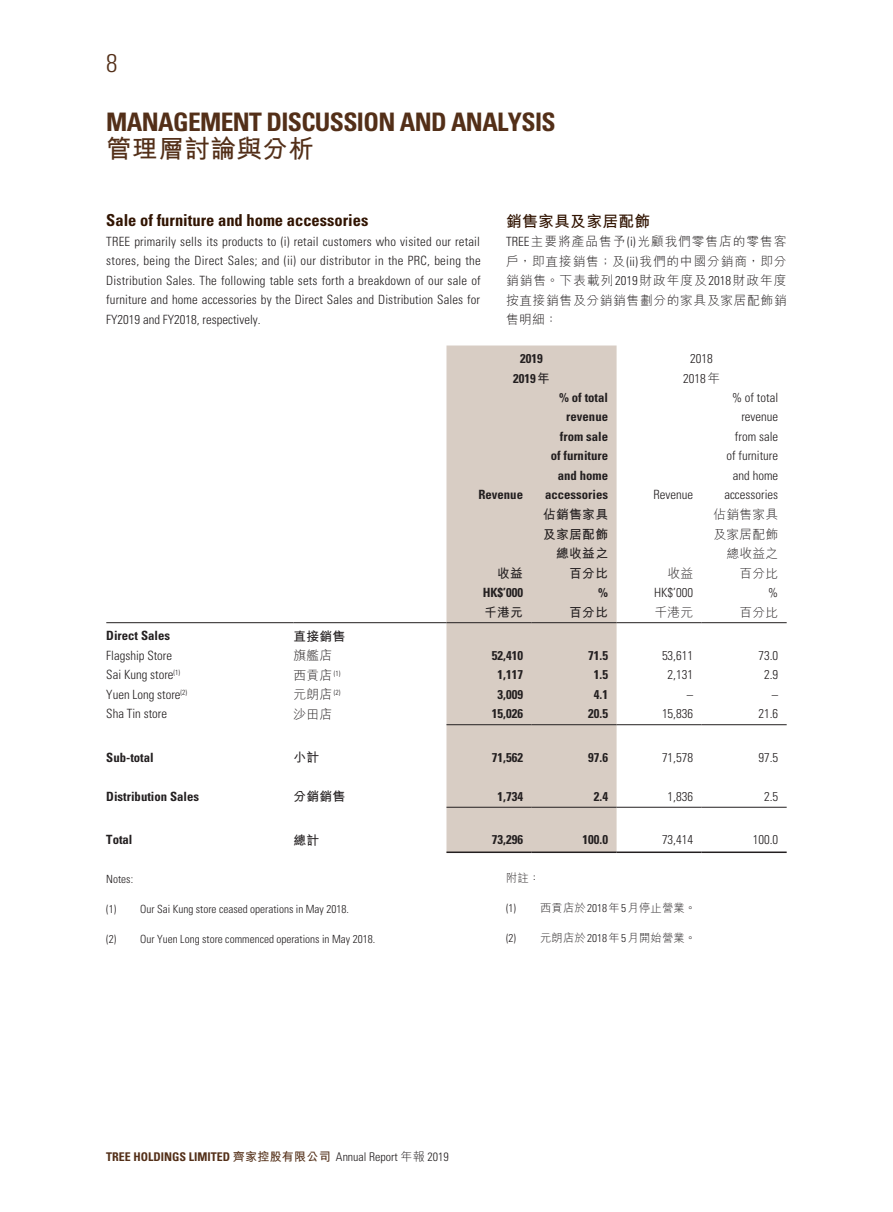
<style>
.page{position:relative;width:893px;height:1212px;background:#fff}
.page>*{position:absolute;margin:0;border:0;box-sizing:border-box;transform-origin:0 0}
.t1{font:700 condensed 25.5px "Univers LT Std";letter-spacing:-.025em;color:#532f18}
.t2{font:700 25.5px "M Hei HK";letter-spacing:.02em;color:#532f18}
.t3{font:300 condensed 25.5px "Univers LT Std";color:#532f18}
._02_H2_E{font:700 condensed 16.5px "Univers LT Std";color:#311402}
._002_H2_C{font:700 15.75px "M Hei HK";letter-spacing:.02em;color:#311402}
._00_txt_E{font:300 condensed 12.75px/19.5px "Univers LT Std";color:#231f20;text-align:justify}
._50_Table_txt{font:300 condensed 12.75px "Univers LT Std";color:#231f20}
._50_Table_txt-2{font:700 condensed 12.75px "Univers LT Std";color:#231f20}
._000_txt_C{font:300 12.75px/19.5px "M Hei HK";letter-spacing:.05em;color:#231f20;text-align:justify}
._50_Table_txt-3{font:300 12.75px "M Hei HK";letter-spacing:.02em;color:#231f20}
._50_Table_txt-4{font:700 12.75px "M Hei HK";letter-spacing:.02em;color:#231f20}
.t4{font:700 condensed 12px "Univers LT Std";color:#532f18}
._06_Notes_E{font:300 condensed 11.25px "Univers LT Std";color:#231f20}
._006_Notes_C{font:300 11.25px "M Hei HK";letter-spacing:.02em;color:#231f20}
.s1{font-family:"Univers LT Std";font-stretch:condensed}
.s2{font-family:"M Hei HK";font-stretch:normal}
.s3{font-weight:300;color:#231f20}
.s4{font-family:"M Hei HK";font-weight:300;font-stretch:normal;color:#231f20}
</style>
<div class="page">
<div style="left:446px;top:345px;width:171px;height:506px;background:#d8cdc4"></div>
<hr style="left:106px;top:622px;width:187px;height:1px;background:#231f20">
<hr style="left:293px;top:622px;width:153px;height:1px;background:#231f20">
<hr style="left:446px;top:622px;width:85px;height:1px;background:#231f20">
<hr style="left:531px;top:622px;width:86px;height:1px;background:#231f20">
<hr style="left:617px;top:622px;width:85px;height:1px;background:#231f20">
<hr style="left:702px;top:622px;width:85px;height:1px;background:#231f20">
<hr style="left:446px;top:724px;width:85px;height:1px;background:#231f20">
<hr style="left:531px;top:724px;width:86px;height:1px;background:#231f20">
<hr style="left:617px;top:724px;width:85px;height:1px;background:#231f20">
<hr style="left:702px;top:724px;width:85px;height:1px;background:#231f20">
<hr style="left:446px;top:807px;width:85px;height:1px;background:#231f20">
<hr style="left:531px;top:807px;width:86px;height:1px;background:#231f20">
<hr style="left:617px;top:807px;width:85px;height:1px;background:#231f20">
<hr style="left:702px;top:807px;width:85px;height:1px;background:#231f20">
<hr style="left:446px;top:851px;width:85px;height:2px;background:#231f20">
<hr style="left:531px;top:851px;width:86px;height:2px;background:#231f20">
<hr style="left:617px;top:851px;width:85px;height:2px;background:#231f20">
<hr style="left:702px;top:851px;width:85px;height:2px;background:#231f20">
<h1 class="t3" style="left:106px;top:48px;width:13px">8</h1>
<h1 class="t1" style="left:106px;top:106px;width:451px">MANAGEMENT DISCUSSION AND ANALYSIS</h1>
<h1 class="t2" style="left:106px;top:130px;width:209px">管理層討論與分析</h1>
<p class="_02_H2_E" style="left:106px;top:210px;width:264px">Sale of furniture and home accessories</p>
<p class="_00_txt_E" style="left:106px;top:232px;width:376px">TREE primarily sells its products to (i) retail customers who visited our retail stores, being the Direct Sales; and (ii) our distributor in the PRC, being the Distribution Sales. The following table sets forth a breakdown of our sale of furniture and home accessories by the Direct Sales and Distribution Sales for FY2019 and FY2018, respectively.</p>
<p class="_002_H2_C" style="left:506px;top:209px;width:146px">銷售家具及家居配飾</p>
<p class="_000_txt_C" style="left:506px;top:232px;width:282px"><span class="s1">TREE</span>主要將產品售予<span class="s1">(i)</span>光顧我們零售店的零售客戶，即直接銷售；及<span class="s1">(ii)</span>我們的中國分銷商，即分銷銷售。下表載列<span class="s1">2019</span>財政年度及<span class="s1">2018</span>財政年度按直接銷售及分銷銷售劃分的家具及家居配飾銷售明細：</p>
<p class="_50_Table_txt-2" style="left:520px;top:350px;width:24px">2019</p>
<p class="_50_Table_txt" style="left:690px;top:351px;width:24px">2018</p>
<p class="_50_Table_txt-2" style="left:513px;top:370px;width:38px">2019<span class="s2">年</span></p>
<p class="_50_Table_txt" style="left:683px;top:371px;width:38px">2018<span class="s2">年</span></p>
<p class="_50_Table_txt-2" style="left:478px;top:487px;width:46px">Revenue</p>
<p class="_50_Table_txt-4" style="left:497px;top:564px;width:27px">收益</p>
<p class="_50_Table_txt-2" style="left:559px;top:389px;width:50px">% of total</p>
<p class="_50_Table_txt-2" style="left:566px;top:409px;width:43px">revenue</p>
<p class="_50_Table_txt-2" style="left:560px;top:428px;width:50px">from sale</p>
<p class="_50_Table_txt-2" style="left:551px;top:448px;width:59px">of furniture</p>
<p class="_50_Table_txt-2" style="left:558px;top:467px;width:52px">and home</p>
<p class="_50_Table_txt-2" style="left:545px;top:487px;width:65px">accessories</p>
<p class="_50_Table_txt" style="left:653px;top:487px;width:41px">Revenue</p>
<p class="_50_Table_txt-4" style="left:543px;top:505px;width:66px">佔銷售家具</p>
<p class="_50_Table_txt-4" style="left:543px;top:525px;width:66px">及家居配飾</p>
<p class="_50_Table_txt-4" style="left:556px;top:544px;width:53px">總收益之</p>
<p class="_50_Table_txt-4" style="left:569px;top:564px;width:40px">百分比</p>
<p class="_50_Table_txt-3" style="left:667px;top:567px;width:27px">收益</p>
<p class="_50_Table_txt" style="left:732px;top:390px;width:48px">% of total</p>
<p class="_50_Table_txt" style="left:741px;top:409px;width:38px">revenue</p>
<p class="_50_Table_txt" style="left:735px;top:429px;width:45px">from sale</p>
<p class="_50_Table_txt" style="left:726px;top:448px;width:53px">of furniture</p>
<p class="_50_Table_txt" style="left:733px;top:468px;width:47px">and home</p>
<p class="_50_Table_txt" style="left:724px;top:487px;width:55px">accessories</p>
<p class="_50_Table_txt-3" style="left:713px;top:508px;width:66px">佔銷售家具</p>
<p class="_50_Table_txt-3" style="left:713px;top:528px;width:66px">及家居配飾</p>
<p class="_50_Table_txt-3" style="left:726px;top:547px;width:53px">總收益之</p>
<p class="_50_Table_txt-3" style="left:739px;top:567px;width:40px">百分比</p>
<p class="_50_Table_txt-2" style="left:483px;top:584px;width:42px">HK$’000</p>
<p class="_50_Table_txt-2" style="left:598px;top:584px;width:11px">%</p>
<p class="_50_Table_txt" style="left:654px;top:585px;width:40px">HK$’000</p>
<p class="_50_Table_txt" style="left:768px;top:585px;width:11px">%</p>
<p class="_50_Table_txt-4" style="left:484px;top:603px;width:40px">千港元</p>
<p class="_50_Table_txt-4" style="left:569px;top:603px;width:40px">百分比</p>
<p class="_50_Table_txt-3" style="left:654px;top:606px;width:40px">千港元</p>
<p class="_50_Table_txt-3" style="left:739px;top:606px;width:40px">百分比</p>
<p class="_50_Table_txt-2" style="left:106px;top:628px;width:65px">Direct Sales</p>
<p class="_50_Table_txt-4" style="left:293px;top:627px;width:53px">直接銷售</p>
<p class="_50_Table_txt" style="left:106px;top:648px;width:67px">Flagship Store</p>
<p class="_50_Table_txt-3" style="left:293px;top:649px;width:40px">旗艦店</p>
<p class="_50_Table_txt-2" style="left:492px;top:647px;width:33px">52,410</p>
<p class="_50_Table_txt-2" style="left:588px;top:647px;width:21px">71.5</p>
<p class="_50_Table_txt" style="left:662px;top:648px;width:33px">53,611</p>
<p class="_50_Table_txt" style="left:758px;top:648px;width:21px">73.0</p>
<p class="_50_Table_txt" style="left:106px;top:667px;width:75px">Sai Kung store<sup>(1)</sup></p>
<p class="_50_Table_txt-3" style="left:293px;top:669px;width:48px">西貢店 <sup>(1)</sup></p>
<p class="_50_Table_txt-2" style="left:498px;top:667px;width:27px">1,117</p>
<p class="_50_Table_txt-2" style="left:594px;top:667px;width:16px">1.5</p>
<p class="_50_Table_txt" style="left:668px;top:667px;width:27px">2,131</p>
<p class="_50_Table_txt" style="left:764px;top:667px;width:16px">2.9</p>
<p class="_50_Table_txt" style="left:106px;top:687px;width:82px">Yuen Long store<sup>(2)</sup></p>
<p class="_50_Table_txt-3" style="left:293px;top:688px;width:48px">元朗店 <sup>(2)</sup></p>
<p class="_50_Table_txt-2" style="left:498px;top:686px;width:27px">3,009</p>
<p class="_50_Table_txt-2" style="left:594px;top:686px;width:16px">4.1</p>
<p class="_50_Table_txt" style="left:687px;top:687px;width:8px">–</p>
<p class="_50_Table_txt" style="left:772px;top:687px;width:8px">–</p>
<p class="_50_Table_txt" style="left:106px;top:706px;width:62px">Sha Tin store</p>
<p class="_50_Table_txt-3" style="left:293px;top:708px;width:40px">沙田店</p>
<p class="_50_Table_txt-2" style="left:492px;top:706px;width:33px">15,026</p>
<p class="_50_Table_txt-2" style="left:588px;top:706px;width:21px">20.5</p>
<p class="_50_Table_txt" style="left:662px;top:706px;width:33px">15,836</p>
<p class="_50_Table_txt" style="left:758px;top:706px;width:21px">21.6</p>
<p class="_50_Table_txt-2" style="left:106px;top:749px;width:49px">Sub-total</p>
<p class="_50_Table_txt-4" style="left:293px;top:748px;width:27px">小計</p>
<p class="_50_Table_txt-2" style="left:492px;top:749px;width:33px">71,562</p>
<p class="_50_Table_txt-2" style="left:588px;top:749px;width:21px">97.6</p>
<p class="_50_Table_txt" style="left:662px;top:750px;width:33px">71,578</p>
<p class="_50_Table_txt" style="left:758px;top:750px;width:21px">97.5</p>
<p class="_50_Table_txt-2" style="left:106px;top:788px;width:94px">Distribution Sales</p>
<p class="_50_Table_txt-4" style="left:293px;top:787px;width:53px">分銷銷售</p>
<p class="_50_Table_txt-2" style="left:498px;top:788px;width:27px">1,734</p>
<p class="_50_Table_txt-2" style="left:594px;top:788px;width:16px">2.4</p>
<p class="_50_Table_txt" style="left:668px;top:789px;width:27px">1,836</p>
<p class="_50_Table_txt" style="left:764px;top:789px;width:16px">2.5</p>
<p class="_50_Table_txt-2" style="left:106px;top:832px;width:28px">Total</p>
<p class="_50_Table_txt-4" style="left:293px;top:831px;width:27px">總計</p>
<p class="_50_Table_txt-2" style="left:492px;top:832px;width:33px">73,296</p>
<p class="_50_Table_txt-2" style="left:583px;top:832px;width:27px">100.0</p>
<p class="_50_Table_txt" style="left:662px;top:832px;width:33px">73,414</p>
<p class="_50_Table_txt" style="left:753px;top:832px;width:27px">100.0</p>
<p class="_06_Notes_E" style="left:106px;top:872px;width:28px">Notes:</p>
<p class="_06_Notes_E" style="left:106px;top:902px;width:244px">(1) Our Sai Kung store ceased operations in May 2018.</p>
<p class="_06_Notes_E" style="left:106px;top:932px;width:270px">(2) Our Yuen Long store commenced operations in May 2018.</p>
<p class="_006_Notes_C" style="left:506px;top:872px;width:35px">附註：</p>
<p class="_006_Notes_C" style="left:506px;top:902px;width:191px"><span class="s1">(1)</span> 西貢店於<span class="s1">2018</span>年<span class="s1">5</span>月停止營業。</p>
<p class="_006_Notes_C" style="left:506px;top:932px;width:191px"><span class="s1">(2)</span> 元朗店於<span class="s1">2018</span>年<span class="s1">5</span>月開始營業。</p>
<p class="t4" style="left:106px;top:1150px;width:344px">TREE HOLDINGS LIMITED <span class="s2">齊家控股有限公司</span> <span class="s3">Annual Report</span> <span class="s4">年報</span> <span class="s3">2019</span></p>
</div>
